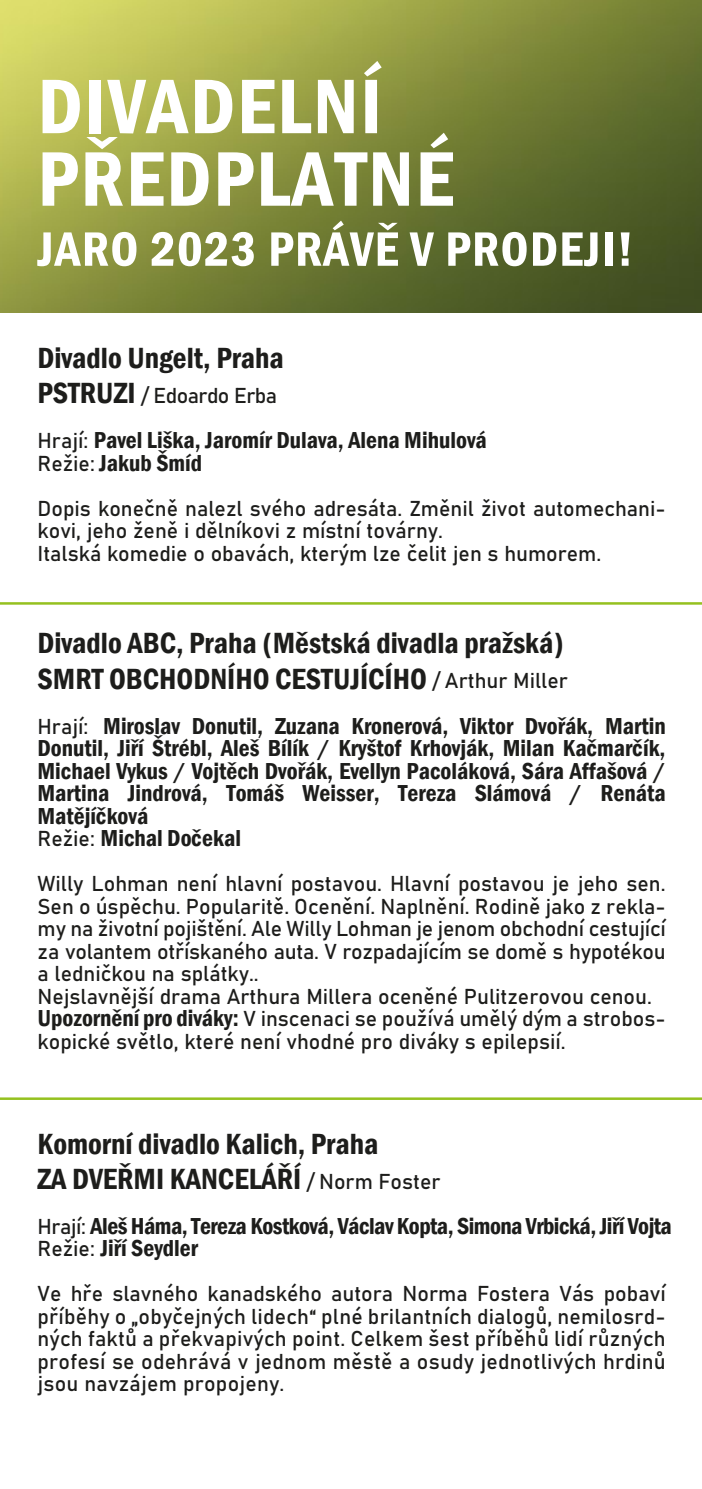
<style>
.page{position:relative;width:702px;height:1489px;background:#fff}
.page>*{position:absolute;margin:0;border:0;box-sizing:border-box;transform-origin:0 0}
.t1{font:600 condensed 80px/72.5px "Franklin Gothic";letter-spacing:.025em;color:#fff}
.t2{font:600 condensed 50px "Franklin Gothic";letter-spacing:.025em;color:#fff}
.t3{font:600 condensed 30px/35px "Franklin Gothic";color:#1d1d1b}
.t4{font:600 condensed 23.75px/22.5px "Franklin Gothic";color:#1d1d1b}
.t5{font:600 condensed 23.75px/22.5px "Franklin Gothic";letter-spacing:-.02em;color:#1d1d1b}
.t6{font:21.25px/22.5px "Bahnschrift";color:#1d1d1b}
.t7{font:21.25px "Bahnschrift";letter-spacing:-.025em;color:#1d1d1b}
.s1{font-family:"Franklin Gothic";font-weight:600;font-stretch:condensed;font-size:30px}
.s2{font-family:"Bahnschrift";font-weight:400;font-stretch:normal;font-size:21.25px}
.s3{font-family:"Franklin Gothic";font-weight:600;font-stretch:condensed;font-size:23.75px}
</style>
<div class="page">
<img style="left:0;top:0;width:702px;height:312px">
<hr style="left:0;top:602px;width:702px;height:2px;background:#95c11f">
<hr style="left:0;top:1097px;width:702px;height:2px;background:#95c11f">
<h1 class="t1" style="left:38px;top:69px;width:417px">DIVADELNÍ<br>PŘEDPLATNÉ</h1>
<h2 class="t2" style="left:38px;top:216px;width:597px">JARO 2023 PRÁVĚ V PRODEJI!</h2>
<h3 class="t3" style="left:38px;top:340px;width:248px">Divadlo Ungelt, Praha</h3>
<p class="t7" style="left:38px;top:380px;width:241px"><span class="s1">PSTRUZI</span> / Edoardo Erba</p>
<p class="t4" style="left:38px;top:429px;width:451px"><span class="s2">Hrají:</span> Pavel Liška, Jaromír Dulava, Alena Mihulová<br><span class="s2">Režie:</span> Jakub Šmíd</p>
<p class="t6" style="left:38px;top:495px;width:629px">Dopis konečně nalezl svého adresáta. Změnil život automechani&shy;kovi, jeho ženě i dělníkovi z místní továrny.<br>Italská komedie o obavách, kterým lze čelit jen s humorem.</p>
<h3 class="t3" style="left:38px;top:625px;width:532px">Divadlo ABC, Praha (Městská divadla pražská)<br>SMRT OBCHODNÍHO CESTUJÍCÍHO <span class="s2">/ Arthur Miller</span></h3>
<p class="t4" style="left:37px;top:714px;width:629px"><span class="s2">Hrají:</span> Miroslav Donutil, Zuzana Kronerová, Viktor Dvořák, Martin Donutil, Jiří Štrébl, Aleš Bílík / Kryštof Krhovják, Milan Kačmarčík, Michael Vykus / Vojtěch Dvořák, Evellyn Pacoláková, Sára Affašová / Martina Jindrová, Tomáš Weisser, Tereza Slámová / Renáta Matějíčková<br><span class="s2">Režie:</span> Michal Dočekal</p>
<p class="t6" style="left:37px;top:870px;width:629px">Willy Lohman není hlavní postavou. Hlavní postavou je jeho sen.<br>Sen o úspěchu. Popularitě. Ocenění. Naplnění. Rodině jako z rekla&shy;my na životní pojištění. Ale Willy Lohman je jenom obchodní cestující za volantem otřískaného auta. V rozpadajícím se domě s hypotékou a ledničkou na splátky..<br>Nejslavnější drama Arthura Millera oceněné Pulitzerovou cenou.<br><span class="s3">Upozornění pro diváky:</span> V inscenaci se používá umělý dým a strobos&shy;kopické světlo, které není vhodné pro diváky s epilepsií.</p>
<h3 class="t3" style="left:38px;top:1125px;width:404px">Komorní divadlo Kalich, Praha<br>ZA DVEŘMI KANCELÁŘÍ <span class="s2">/ Norm Foster</span></h3>
<p class="t5" style="left:37px;top:1214px;width:636px"><span class="s2">Hrají:</span> Aleš Háma, Tereza Kostková, Václav Kopta, Simona Vrbická, Jiří Vojta<br><span class="s2">Režie:</span> Jiří Seydler</p>
<p class="t6" style="left:38px;top:1280px;width:629px;text-align:justify">Ve hře slavného kanadského autora Norma Fostera Vás pobaví příběhy o „obyčejných lidech“ plné brilantních dialogů, nemilosrd&shy;ných faktů a překvapivých point. Celkem šest příběhů lidí různých profesí se odehrává v jednom městě a osudy jednotlivých hrdinů jsou navzájem propojeny.</p>
</div>
